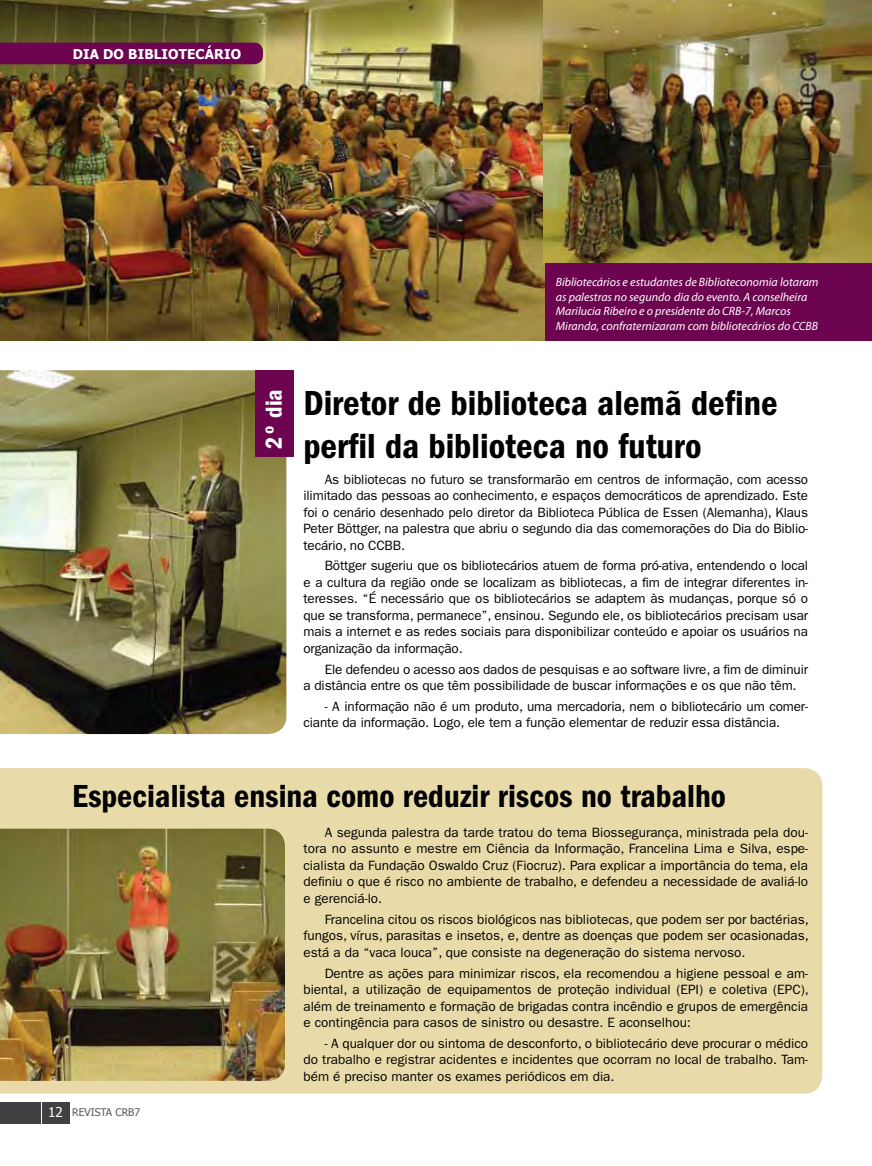
<style>
.page{position:relative;width:872px;height:1166px;background:#fff}
.page>*{position:absolute;margin:0;border:0;box-sizing:border-box;transform-origin:0 0}
.t1{font:600 condensed 36px/43.2px "Franklin Gothic LT";color:#000}
.t2{font:600 condensed 33px "Franklin Gothic LT";color:#000}
.t3{font:600 condensed 24px "Franklin Gothic LT";color:#fff}
.t4{font:13.5px/16.5px "Franklin Gothic LT";letter-spacing:-.01em;color:#000;text-align:justify}
.t5{font:700 13.5px "Tahoma";letter-spacing:.01em;color:#fff}
.t6{font:italic 12px/14.4px "Myriad Pro";color:#fff}
.t7{font:10.5px "Tahoma";letter-spacing:-.005em;color:#58595b}
.s1{font-size:13.5px;color:#fff}
</style>
<div class="page">
<div style="left:0;top:768px;width:822px;height:325px;background:#e9dba9"></div>
<div style="left:42px;top:1101px;width:27px;height:22px;background:#414042"></div>
<div style="left:0;top:1101px;width:41px;height:22px;background:#414042"></div>
<img style="left:0;top:370px;width:286px;height:363px">
<div style="left:0;top:0;width:872px;height:340px;background:#6c0450"></div>
<img style="left:0;top:0;width:544px;height:340px">
<div style="left:255px;top:370px;width:39px;height:87px;background:#6c0450"></div>
<img style="left:544px;top:0;width:328px;height:262px">
<img style="left:0;top:828px;width:285px;height:252px">
<svg style="left:0;top:43px;width:263px;height:21px"></svg>
<p class="t5" style="left:73px;top:45px;width:170px">DIA DO BIBLIOTECÁRIO</p>
<p class="t6" style="left:556px;top:275px;width:264px">Bibliotecários e estudantes de Biblioteconomia lotaram as palestras no segundo dia do evento. A conselheira Marilucia Ribeiro e o presidente do CRB-7, Marcos Miranda, confraternizaram com bibliotecários do CCBB</p>
<h3 class="t3" style="left:260px;top:448px;width:61px;rotate:-90deg">2º dia</h3>
<h1 class="t1" style="left:303px;top:381px;width:476px">Diretor de biblioteca alemã define perfil da biblioteca no futuro</h1>
<p class="t4" style="left:303px;top:470px;width:506px;text-indent:21px">As bibliotecas no futuro se transformarão em centros de informação, com acesso ilimitado das pessoas ao conhecimento, e espaços democráticos de aprendizado. Este foi o cenário desenhado pelo diretor da Biblioteca Pública de Essen (Alemanha), Klaus Peter Böttger, na palestra que abriu o segundo dia das comemorações do Dia do Biblio&shy;tecário, no CCBB.</p>
<p class="t4" style="left:303px;top:557px;width:506px;text-indent:21px">Böttger sugeriu que os bibliotecários atuem de forma pró-ativa, entendendo o local e a cultura da região onde se localizam as bibliotecas, a fim de integrar diferentes in&shy;teresses. “É necessário que os bibliotecários se adaptem às mudanças, porque só o que se transforma, permanece”, ensinou. Segundo ele, os bibliotecários precisam usar mais a internet e as redes sociais para disponibilizar conteúdo e apoiar os usuários na organização da informação.</p>
<p class="t4" style="left:303px;top:660px;width:506px;text-indent:21px">Ele defendeu o acesso aos dados de pesquisas e ao software livre, a fim de diminuir a distância entre os que têm possibilidade de buscar informações e os que não têm.</p>
<p class="t4" style="left:303px;top:698px;width:506px;text-indent:21px">- A informação não é um produto, uma mercadoria, nem o bibliotecário um comer&shy;ciante da informação. Logo, ele tem a função elementar de reduzir essa distância.</p>
<h2 class="t2" style="left:72px;top:776px;width:655px">Especialista ensina como reduzir riscos no trabalho</h2>
<p class="t7" style="left:48px;top:1104px;width:93px"><span class="s1">12</span> REVISTA CRB7</p>
<p class="t4" style="left:303px;top:824px;width:506px;text-indent:21px">A segunda palestra da tarde tratou do tema Biossegurança, ministrada pela dou&shy;tora no assunto e mestre em Ciência da Informação, Francelina Lima e Silva, espe&shy;cialista da Fundação Oswaldo Cruz (Fiocruz). Para explicar a importância do tema, ela definiu o que é risco no ambiente de trabalho, e defendeu a necessidade de avaliá-lo e gerenciá-lo.</p>
<p class="t4" style="left:303px;top:910px;width:507px;text-indent:21px">Francelina citou os riscos biológicos nas bibliotecas, que podem ser por bactérias, fungos, vírus, parasitas e insetos, e, dentre as doenças que podem ser ocasionadas, está a da “vaca louca”, que consiste na degeneração do sistema nervoso.</p>
<p class="t4" style="left:303px;top:964px;width:507px;text-indent:21px">Dentre as ações para minimizar riscos, ela recomendou a higiene pessoal e am&shy;biental, a utilização de equipamentos de proteção individual (EPI) e coletiva (EPC), além de treinamento e formação de brigadas contra incêndio e grupos de emergência e contingência para casos de sinistro ou desastre. E aconselhou:</p>
<p class="t4" style="left:303px;top:1034px;width:506px;text-indent:21px">- A qualquer dor ou sintoma de desconforto, o bibliotecário deve procurar o médico do trabalho e registrar acidentes e incidentes que ocorram no local de trabalho. Tam&shy;bém é preciso manter os exames periódicos em dia.</p>
</div>
